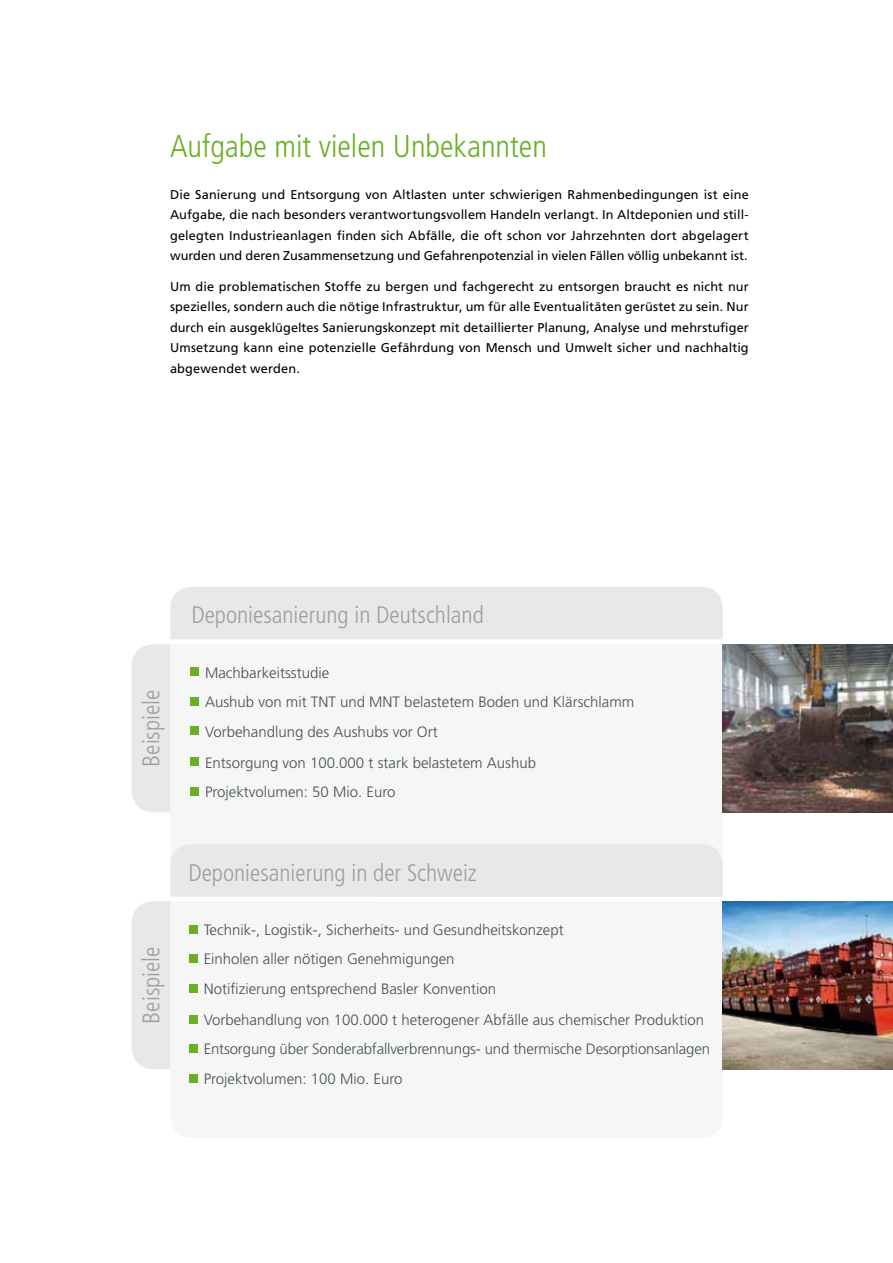
<style>
.page{position:relative;width:893px;height:1263px;background:#fff}
.page>*{position:absolute;margin:0;border:0;box-sizing:border-box;transform-origin:0 0}
.t1{font:300 condensed 31.5px "Frutiger";color:#6ab023}
.t2{font:300 condensed 24px "Frutiger";color:#9c9e9f}
.t3{font:300 15px/29.5px "Frutiger";color:#435058}
.t4{font:12.75px/20.4px "Frutiger";letter-spacing:.005em;color:#000;text-align:justify}
</style>
<div class="page">
<div style="left:132px;top:901px;width:38px;height:168px;background:#e8e8e9"></div>
<div style="left:132px;top:644px;width:693px;height:168px;background:#e8e8e9;border-radius:21px"></div>
<div style="left:170px;top:587px;width:553px;height:95px;background:#e8e8e9;border-radius:21px"></div>
<div style="left:170px;top:640px;width:553px;height:229px;background:#f6f6f6"></div>
<div style="left:170px;top:844px;width:553px;height:96px;background:#e8e8e9;border-radius:21px"></div>
<div style="left:170px;top:901px;width:553px;height:182px;background:#f6f6f6"></div>
<img style="left:723px;top:644px;width:170px;height:168px">
<hr style="left:170px;top:640px;width:554px;height:4px;background:#fff">
<div style="left:190px;top:668px;width:9px;height:8px;background:#6ab023"></div>
<div style="left:190px;top:697px;width:9px;height:9px;background:#6ab023"></div>
<div style="left:190px;top:727px;width:9px;height:8px;background:#6ab023"></div>
<div style="left:190px;top:758px;width:9px;height:8px;background:#6ab023"></div>
<div style="left:190px;top:787px;width:9px;height:9px;background:#6ab023"></div>
<div style="left:189px;top:925px;width:8px;height:8px;background:#6ab023"></div>
<div style="left:189px;top:954px;width:8px;height:9px;background:#6ab023"></div>
<div style="left:189px;top:984px;width:8px;height:8px;background:#6ab023"></div>
<div style="left:189px;top:1015px;width:8px;height:8px;background:#6ab023"></div>
<div style="left:189px;top:1044px;width:8px;height:9px;background:#6ab023"></div>
<div style="left:189px;top:1074px;width:8px;height:8px;background:#6ab023"></div>
<hr style="left:170px;top:897px;width:553px;height:4px;background:#fff">
<img style="left:723px;top:901px;width:170px;height:168px">
<h1 class="t1" style="left:170px;top:128px;width:378px">Aufgabe mit vielen Unbekannten</h1>
<p class="t4" style="left:170px;top:184px;width:580px">Die Sanierung und Entsorgung von Altlasten unter schwierigen Rahmenbedingungen ist eine Aufgabe, die nach besonders verantwortungsvollem Handeln verlangt. In Altdeponien und still&shy;gelegten Industrieanlagen finden sich Abfälle, die oft schon vor Jahrzehnten dort abgelagert wurden und deren Zusammensetzung und Gefahrenpotenzial in vielen Fällen völlig unbekannt ist.</p>
<p class="t4" style="left:170px;top:276px;width:580px">Um die problematischen Stoffe zu bergen und fachgerecht zu entsorgen braucht es nicht nur spezielles, sondern auch die nötige Infrastruktur, um für alle Eventualitäten gerüstet zu sein. Nur durch ein ausgeklügeltes Sanierungskonzept mit detaillierter Planung, Analyse und mehrstufiger Umsetzung kann eine potenzielle Gefährdung von Mensch und Umwelt sicher und nachhaltig abgewendet werden.</p>
<h2 class="t2" style="left:137px;top:767px;width:78px;rotate:-90deg">Beispiele</h2>
<h2 class="t2" style="left:137px;top:1023px;width:78px;rotate:-90deg">Beispiele</h2>
<h2 class="t2" style="left:191px;top:601px;width:294px">Deponiesanierung in Deutschland</h2>
<p class="t3" style="left:205px;top:658px;width:431px">Machbarkeitsstudie<br>Aushub von mit TNT und MNT belastetem Boden und Klärschlamm<br>Vorbehandlung des Aushubs vor Ort</p>
<p class="t3" style="left:205px;top:748px;width:332px">Entsorgung von 100.000 t stark belastetem Aushub<br>Projektvolumen: 50 Mio. Euro</p>
<h2 class="t2" style="left:188px;top:859px;width:290px">Deponiesanierung in der Schweiz</h2>
<p class="t3" style="left:204px;top:915px;width:362px">Technik-, Logistik-, Sicherheits- und Gesundheitskonzept<br>Einholen aller nötigen Genehmigungen<br>Notifizierung entsprechend Basler Konvention</p>
<p class="t3" style="left:204px;top:1005px;width:508px">Vorbehandlung von 100.000 t heterogener Abfälle aus chemischer Produktion<br>Entsorgung über Sonderabfallverbrennungs- und thermische Desorptionsanlagen<br>Projektvolumen: 100 Mio. Euro</p>
</div>
